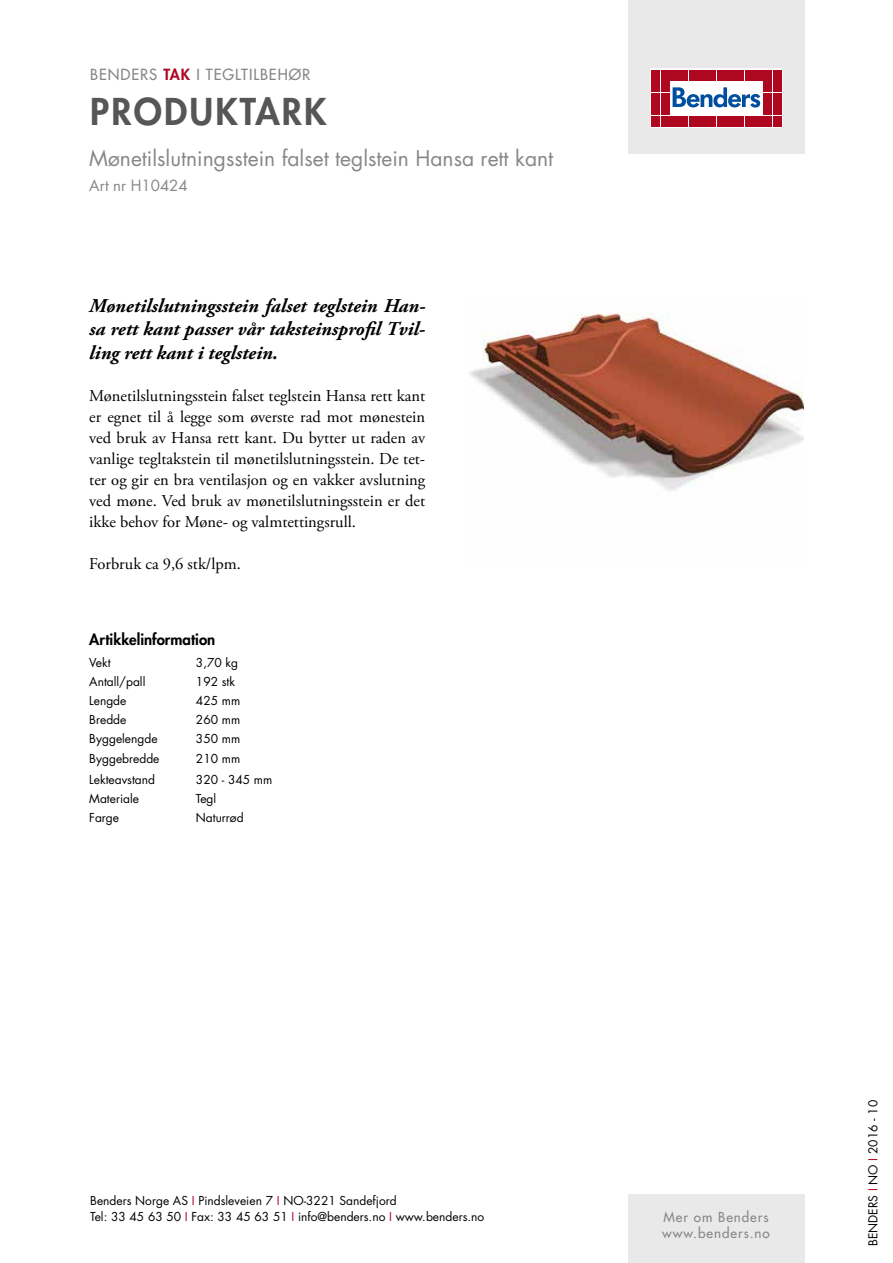
<style>
.page{position:relative;width:893px;height:1263px;background:#fff}
.page>*{position:absolute;margin:0;border:0;box-sizing:border-box;transform-origin:0 0}
.t1{font:800 36px "Futura Std";letter-spacing:.06em;color:#565655}
.t2{font:21px "Futura Std";color:#868786}
.t3{font:italic 700 19.5px/23.4px "Adobe Garamond Pro";color:#000;text-align:justify}
.t4{font:16.5px/21px "Adobe Garamond Pro";color:#000;text-align:justify}
.t5{font:500 15px "Futura Std";letter-spacing:.06em;color:#868786}
.t6{font:800 15px "Futura Std";color:#000}
.t7{font:15px "Futura Std";color:#868786}
.t8{font:500 13.5px/16.2px "Futura Std";letter-spacing:.07em;color:#87888a}
.t9{font:12px/16.5px "Futura Std";color:#000}
.s1{font-weight:800;color:#ae071f}
.s2{color:#ae071f}
</style>
<div class="page">
<div style="left:628px;top:0;width:177px;height:153px;background:#e9e9e9"></div>
<svg style="left:650px;top:69px;width:132px;height:59px;background:#e9bfc6"></svg>
<div style="left:652px;top:70px;width:8px;height:10px;background:#ae071f"></div>
<div style="left:661px;top:70px;width:8px;height:10px;background:#ae071f"></div>
<div style="left:652px;top:81px;width:8px;height:11px;background:#ae071f"></div>
<div style="left:661px;top:81px;width:8px;height:11px;background:#ae071f"></div>
<div style="left:652px;top:93px;width:8px;height:10px;background:#ae071f"></div>
<div style="left:661px;top:93px;width:8px;height:10px;background:#ae071f"></div>
<div style="left:652px;top:104px;width:8px;height:11px;background:#ae071f"></div>
<div style="left:661px;top:104px;width:8px;height:11px;background:#ae071f"></div>
<div style="left:652px;top:116px;width:8px;height:10px;background:#ae071f"></div>
<div style="left:661px;top:116px;width:8px;height:10px;background:#ae071f"></div>
<div style="left:670px;top:70px;width:8px;height:10px;background:#ae071f"></div>
<div style="left:680px;top:70px;width:8px;height:10px;background:#ae071f"></div>
<div style="left:689px;top:70px;width:8px;height:10px;background:#ae071f"></div>
<div style="left:698px;top:70px;width:8px;height:10px;background:#ae071f"></div>
<div style="left:708px;top:70px;width:8px;height:10px;background:#ae071f"></div>
<div style="left:717px;top:70px;width:8px;height:10px;background:#ae071f"></div>
<div style="left:726px;top:70px;width:8px;height:10px;background:#ae071f"></div>
<div style="left:736px;top:70px;width:8px;height:10px;background:#ae071f"></div>
<div style="left:745px;top:70px;width:8px;height:10px;background:#ae071f"></div>
<div style="left:754px;top:70px;width:9px;height:10px;background:#ae071f"></div>
<div style="left:670px;top:116px;width:8px;height:10px;background:#ae071f"></div>
<div style="left:680px;top:116px;width:8px;height:10px;background:#ae071f"></div>
<div style="left:689px;top:116px;width:8px;height:10px;background:#ae071f"></div>
<div style="left:698px;top:116px;width:8px;height:10px;background:#ae071f"></div>
<div style="left:708px;top:116px;width:8px;height:10px;background:#ae071f"></div>
<div style="left:717px;top:116px;width:8px;height:10px;background:#ae071f"></div>
<div style="left:726px;top:116px;width:8px;height:10px;background:#ae071f"></div>
<div style="left:736px;top:116px;width:8px;height:10px;background:#ae071f"></div>
<div style="left:745px;top:116px;width:8px;height:10px;background:#ae071f"></div>
<div style="left:754px;top:116px;width:9px;height:10px;background:#ae071f"></div>
<div style="left:764px;top:70px;width:8px;height:10px;background:#ae071f"></div>
<div style="left:773px;top:70px;width:8px;height:10px;background:#ae071f"></div>
<div style="left:764px;top:81px;width:8px;height:11px;background:#ae071f"></div>
<div style="left:773px;top:81px;width:8px;height:11px;background:#ae071f"></div>
<div style="left:764px;top:93px;width:8px;height:10px;background:#ae071f"></div>
<div style="left:773px;top:93px;width:8px;height:10px;background:#ae071f"></div>
<div style="left:764px;top:104px;width:8px;height:11px;background:#ae071f"></div>
<div style="left:773px;top:104px;width:8px;height:11px;background:#ae071f"></div>
<div style="left:764px;top:116px;width:8px;height:10px;background:#ae071f"></div>
<div style="left:773px;top:116px;width:8px;height:10px;background:#ae071f"></div>
<svg style="left:673px;top:87px;width:87px;height:21px;background:#8fb1d4"></svg>
<div style="left:628px;top:1195px;width:177px;height:68px;background:#e9e9ea"></div>
<img style="left:469px;top:313px;width:335px;height:178px">
<p class="t5" style="left:90px;top:65px;width:221px">BENDERS <span class="s1">TAK</span> I TEGLTILBEHØR</p>
<h1 class="t1" style="left:90px;top:89px;width:238px">PRODUKTARK</h1>
<p class="t2" style="left:89px;top:145px;width:465px">Mønetilslutningsstein falset teglstein Hansa rett kant</p>
<p class="t7" style="left:89px;top:176px;width:100px">Art nr H10424</p>
<p class="t3" style="left:89px;top:294px;width:337px">Mønetilslutningsstein falset teglstein Han&shy;sa rett kant passer vår taksteinsprofil Tvil&shy;ling rett kant i teglstein.</p>
<p class="t4" style="left:89px;top:385px;width:337px">Mønetilslutningsstein falset teglstein Hansa rett kant er egnet til å legge som øverste rad mot mønestein ved bruk av Hansa rett kant. Du bytter ut raden av vanlige tegltakstein til mønetilslutningsstein. De tet&shy;ter og gir en bra ventilasjon og en vakker avslutning ved møne. Ved bruk av mønetilslutningsstein er det ikke behov for Møne- og valmtettingsrull.</p>
<p class="t4" style="left:89px;top:553px;width:153px">Forbruk ca 9,6 stk/lpm.</p>
<p class="t6" style="left:89px;top:630px;width:128px">Artikkelinformation</p>
<p class="t9" style="left:89px;top:654px;width:23px">Vekt</p>
<p class="t9" style="left:196px;top:654px;width:44px">3,70 kg</p>
<p class="t9" style="left:89px;top:673px;width:58px">Antall/pall</p>
<p class="t9" style="left:196px;top:673px;width:41px">192 stk</p>
<p class="t9" style="left:89px;top:692px;width:39px">Lengde</p>
<p class="t9" style="left:196px;top:692px;width:46px">425 mm</p>
<p class="t9" style="left:89px;top:711px;width:39px">Bredde</p>
<p class="t9" style="left:196px;top:711px;width:46px">260 mm</p>
<p class="t9" style="left:89px;top:731px;width:70px">Byggelengde</p>
<p class="t9" style="left:196px;top:731px;width:46px">350 mm</p>
<p class="t9" style="left:89px;top:751px;width:72px">Byggebredde</p>
<p class="t9" style="left:196px;top:751px;width:46px">210 mm</p>
<p class="t9" style="left:89px;top:771px;width:67px">Lekteavstand</p>
<p class="t9" style="left:196px;top:771px;width:78px">320 - 345 mm</p>
<p class="t9" style="left:89px;top:790px;width:51px">Materiale</p>
<p class="t9" style="left:196px;top:790px;width:22px">Tegl</p>
<p class="t9" style="left:89px;top:809px;width:31px">Farge</p>
<p class="t9" style="left:196px;top:809px;width:49px">Naturrød</p>
<p class="t9" style="left:90px;top:1192px;width:395px">Benders Norge AS <span class="s2">I</span> Pindsleveien 7 <span class="s2">I</span> NO-3221 Sandefjord<br>Tel: 33 45 63 50 <span class="s2">I</span> Fax: 33 45 63 51 <span class="s2">I</span> info@benders.no <span class="s2">I</span> www.benders.no</p>
<p class="t8" style="left:662px;top:1209px;width:109px">Mer om Benders www.benders.no</p>
<p class="t9" style="left:865px;top:1246px;width:148px;rotate:-90deg">BENDERS <span class="s2">I</span> NO <span class="s2">I</span> 2016 - 10</p>
</div>
